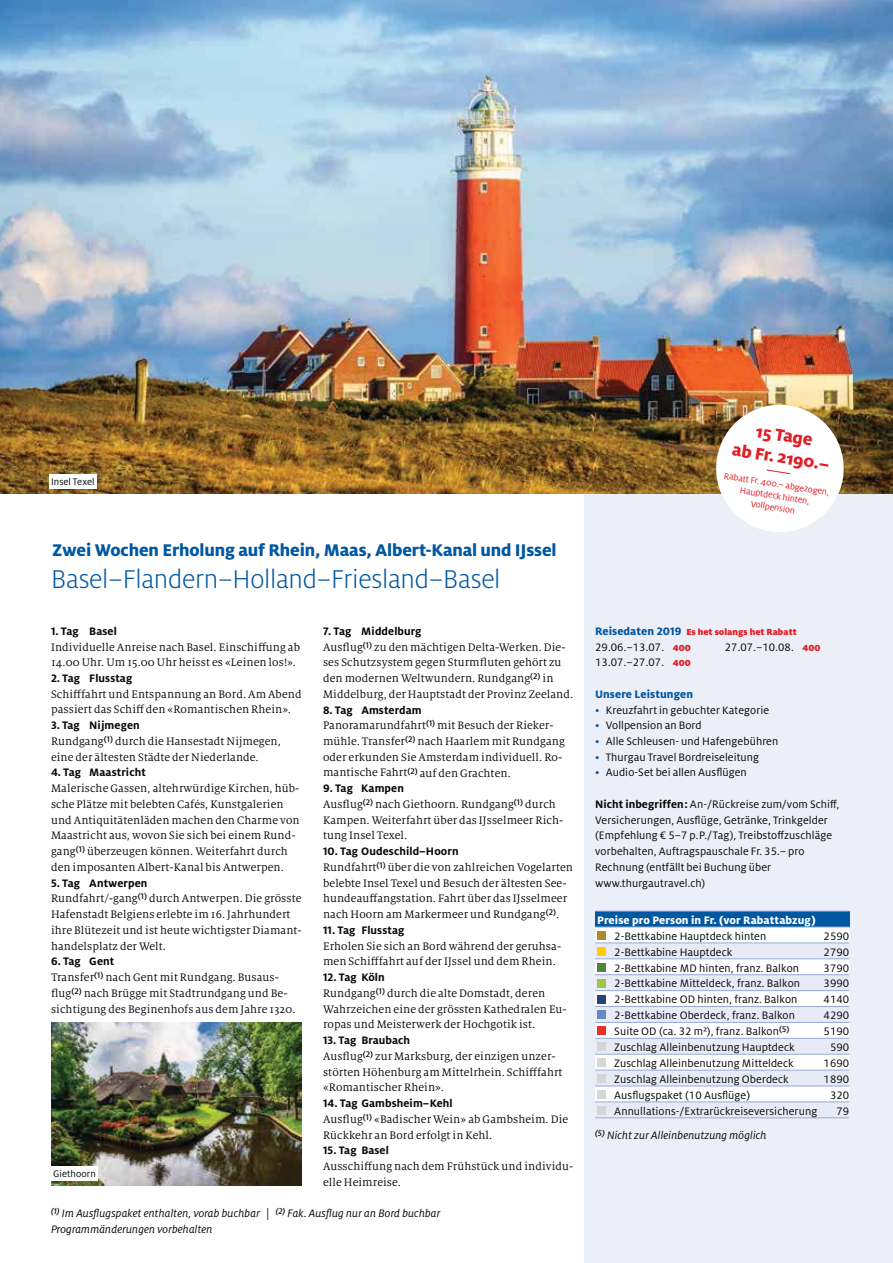
<style>
.page{position:relative;width:893px;height:1263px;background:#fff}
.page>*{position:absolute;margin:0;border:0;box-sizing:border-box;transform-origin:0 0}
.t1{font:300 28.5px "Milo Pro";letter-spacing:-.01em;color:#0158a2}
.t2{font:800 18.75px "Milo Pro";letter-spacing:-.005em;color:#0158a2}
.t3{font:800 18.75px/21.8px "Milo Pro";color:#e21e26;text-align:center}
.t4{font:12px/15.8px "Milo Serif Pro";letter-spacing:.01em;color:#040809}
.t5{font:12px/15.8px "Milo Pro";letter-spacing:.01em;color:#040809}
.t6{font:700 12px "Milo Pro";letter-spacing:.01em;color:#040809}
.t7{font:italic 12px/15.8px "Milo Pro";letter-spacing:.01em;color:#040809}
.t8{font:800 12px "Milo Pro";letter-spacing:.005em;color:#fff}
.t9{font:800 12px "Milo Pro";letter-spacing:.005em;color:#0158a2}
.t10{font:10.5px "Milo Pro";letter-spacing:.005em;color:#040809}
.t11{font:9.75px/11.7px "Milo Pro";color:#e21e26;text-align:center}
.t12{font:900 9.75px "Milo Pro";letter-spacing:.005em;color:#e21e26}
.s1{font-weight:800;font-size:12px;color:#0158a2}
.s2{font-weight:900;font-size:9.75px;color:#e21e26}
.s3{color:#0158a2}
.s4{font-weight:700}
</style>
<div class="page">
<div style="left:584px;top:493px;width:309px;height:770px;background:#edeff8"></div>
<img style="left:0;top:0;width:893px;height:493px">
<div style="left:49px;top:474px;width:48px;height:15px;background:#fff"></div>
<div style="left:595px;top:911px;width:254px;height:16px;background:#0158a2"></div>
<svg style="left:595px;top:927px;width:254px;height:191px"></svg>
<hr style="left:595px;top:1118px;width:254px;height:1px;background:#96abd6">
<hr style="left:595px;top:911px;width:254px;height:1px;background:#96abd6">
<hr style="left:612px;top:927px;width:237px;height:1px;background:#96abd6">
<div style="left:597px;top:931px;width:8px;height:8px;background:#aa8b2f"></div>
<div style="left:597px;top:947px;width:8px;height:8px;background:#ffcd05"></div>
<div style="left:597px;top:963px;width:8px;height:8px;background:#4d853d"></div>
<div style="left:597px;top:979px;width:8px;height:8px;background:#9bc54c"></div>
<div style="left:597px;top:995px;width:8px;height:8px;background:#224579"></div>
<div style="left:597px;top:1011px;width:8px;height:8px;background:#648bc7"></div>
<div style="left:597px;top:1027px;width:8px;height:8px;background:#e53225"></div>
<div style="left:597px;top:1042px;width:9px;height:9px;background:#d5d6d6"></div>
<div style="left:597px;top:1058px;width:9px;height:9px;background:#d5d6d6"></div>
<div style="left:597px;top:1074px;width:9px;height:9px;background:#d5d6d6"></div>
<div style="left:597px;top:1090px;width:9px;height:8px;background:#d5d6d6"></div>
<div style="left:597px;top:1106px;width:9px;height:8px;background:#d5d6d6"></div>
<img style="left:51px;top:1022px;width:251px;height:164px">
<img style="left:711px;top:400px;width:137px;height:132px">
<div style="left:51px;top:1166px;width:47px;height:15px;background:#fff"></div>
<p class="t10" style="left:51px;top:477px;width:45px">Insel Texel</p>
<h2 class="t2" style="left:52px;top:543px;width:506px">Zwei Wochen Erholung auf Rhein, Maas, Albert-Kanal und IJssel</h2>
<h1 class="t1" style="left:51px;top:561px;width:451px">Basel–Flandern–Holland–Friesland–Basel</h1>
<p class="t6" style="left:323px;top:626px;width:100px">7. Tag Middelburg</p>
<p class="t4" style="left:323px;top:639px;width:252px">Ausflug<sup>(1)</sup> zu den mächtigen Delta-Werken. Die&shy;ses Schutzsystem gegen Sturmfluten gehört zu den modernen Weltwundern. Rundgang<sup>(2)</sup> in Middelburg, der Hauptstadt der Provinz Zeeland.</p>
<p class="t6" style="left:323px;top:705px;width:100px">8. Tag Amsterdam</p>
<p class="t4" style="left:323px;top:718px;width:243px">Panoramarundfahrt<sup>(1)</sup> mit Besuch der Rieker&shy;mühle. Transfer<sup>(2)</sup> nach Haarlem mit Rundgang oder erkunden Sie Amsterdam individuell. Ro&shy;mantische Fahrt<sup>(2)</sup> auf den Grachten.</p>
<p class="t6" style="left:323px;top:784px;width:82px">9. Tag Kampen</p>
<p class="t4" style="left:323px;top:797px;width:242px">Ausflug<sup>(2)</sup> nach Giethoorn. Rundgang<sup>(1)</sup> durch<br>Kampen. Weiterfahrt über das IJsselmeer Rich&shy;tung Insel Texel.</p>
<p class="t6" style="left:323px;top:847px;width:137px">10. Tag Oudeschild–Hoorn</p>
<p class="t4" style="left:323px;top:860px;width:251px">Rundfahrt<sup>(1)</sup> über die von zahlreichen Vogelarten belebte Insel Texel und Besuch der ältesten See&shy;hundeauffangstation. Fahrt über das IJsselmeer nach Hoorn am Markermeer und Rundgang<sup>(2)</sup>.</p>
<p class="t6" style="left:323px;top:925px;width:83px">11. Tag Flusstag</p>
<p class="t4" style="left:323px;top:939px;width:240px">Erholen Sie sich an Bord während der geruhsa&shy;men Schifffahrt auf der IJssel und dem Rhein.</p>
<p class="t6" style="left:323px;top:973px;width:63px">12. Tag Köln</p>
<p class="t4" style="left:323px;top:986px;width:245px">Rundgang<sup>(1)</sup> durch die alte Domstadt, deren<br>Wahrzeichen eine der grössten Kathedralen Eu&shy;ropas und Meisterwerk der Hochgotik ist.</p>
<p class="t6" style="left:323px;top:1036px;width:89px">13. Tag Braubach</p>
<p class="t4" style="left:323px;top:1049px;width:241px">Ausflug<sup>(2)</sup> zur Marksburg, der einzigen unzer&shy;störten Höhenburg am Mittelrhein. Schifffahrt «Romantischer Rhein».</p>
<p class="t6" style="left:323px;top:1099px;width:131px">14. Tag Gambsheim–Kehl</p>
<p class="t4" style="left:323px;top:1112px;width:247px">Ausflug<sup>(1)</sup> «Badischer Wein» ab Gambsheim. Die<br>Rückkehr an Bord erfolgt in Kehl.</p>
<p class="t6" style="left:323px;top:1146px;width:67px">15. Tag Basel</p>
<p class="t4" style="left:323px;top:1159px;width:252px">Ausschiffung nach dem Frühstück und individu&shy;elle Heimreise.</p>
<p class="t7" style="left:51px;top:1206px;width:391px"><sup>(1)</sup> Im Ausflugspaket enthalten, vorab buchbar | <sup>(2)</sup> Fak. Ausflug nur an Bord buchbar<br>Programmänderungen vorbehalten</p>
<p class="t6" style="left:51px;top:626px;width:67px">1. Tag Basel</p>
<p class="t4" style="left:51px;top:639px;width:251px">Individuelle Anreise nach Basel. Einschiffung ab<br>14.00 Uhr. Um 15.00 Uhr heisst es «Leinen los!».</p>
<p class="t6" style="left:51px;top:673px;width:83px">2. Tag Flusstag</p>
<p class="t4" style="left:51px;top:687px;width:252px">Schifffahrt und Entspannung an Bord. Am Abend passiert das Schiff den «Romantischen Rhein».</p>
<p class="t6" style="left:51px;top:721px;width:90px">3. Tag Nijmegen</p>
<p class="t4" style="left:51px;top:734px;width:231px">Rundgang<sup>(1)</sup> durch die Hansestadt Nijmegen, eine der ältesten Städte der Niederlande.</p>
<p class="t6" style="left:51px;top:768px;width:96px">4. Tag Maastricht</p>
<p class="t4" style="left:51px;top:781px;width:250px">Malerische Gassen, altehrwürdige Kirchen, hüb&shy;sche Plätze mit belebten Cafés, Kunstgalerien und Antiquitätenläden machen den Charme von Maastricht aus, wovon Sie sich bei einem Rund&shy;gang<sup>(1)</sup> überzeugen können. Weiterfahrt durch den imposanten Albert-Kanal bis Antwerpen.</p>
<p class="t6" style="left:51px;top:878px;width:98px">5. Tag Antwerpen</p>
<p class="t4" style="left:51px;top:891px;width:252px">Rundfahrt/-gang<sup>(1)</sup> durch Antwerpen. Die grösste Hafenstadt Belgiens erlebte im 16. Jahrhundert ihre Blütezeit und ist heute wichtigster Diamant&shy;handelsplatz der Welt.</p>
<p class="t6" style="left:51px;top:957px;width:65px">6. Tag Gent</p>
<p class="t4" style="left:51px;top:970px;width:246px">Transfer<sup>(1)</sup> nach Gent mit Rundgang. Busaus&shy;flug<sup>(2)</sup> nach Brügge mit Stadtrundgang und Be&shy;sichtigung des Beginenhofs aus dem Jahre 1320.</p>
<p class="t10" style="left:53px;top:1169px;width:44px">Giethoorn</p>
<h2 class="t3" style="left:737px;top:418px;width:100px;rotate:9deg">15 Tage<br>ab Fr. 2190.–</h2>
<p class="t11" style="left:725px;top:470px;width:108px;rotate:9deg">Rabatt Fr. 400.– abgezogen,<br>Hauptdeck hinten,<br>Vollpension</p>
<p class="t12" style="left:595px;top:626px;width:203px"><span class="s1">Reisedaten 2019</span> Es het solangs het Rabatt</p>
<p class="t5" style="left:595px;top:639px;width:97px">29.06.–13.07. <span class="s2">400<br></span>13.07.–27.07. <span class="s2">400</span></p>
<p class="t5" style="left:725px;top:639px;width:97px">27.07.–10.08. <span class="s2">400</span></p>
<p class="t9" style="left:595px;top:689px;width:99px">Unsere Leistungen</p>
<p class="t5" style="left:595px;top:702px;width:176px"><span class="s3">•</span> Kreuzfahrt in gebuchter Kategorie</p>
<p class="t5" style="left:595px;top:718px;width:108px"><span class="s3">•</span> Vollpension an Bord</p>
<p class="t5" style="left:595px;top:734px;width:185px"><span class="s3">•</span> Alle Schleusen- und Hafengebühren</p>
<p class="t5" style="left:595px;top:750px;width:166px"><span class="s3">•</span> Thurgau Travel Bordreiseleitung</p>
<p class="t5" style="left:595px;top:765px;width:153px"><span class="s3">•</span> Audio-Set bei allen Ausflügen</p>
<p class="t5" style="left:595px;top:797px;width:246px"><span class="s4">Nicht inbegriffen:</span> An-/Rückreise zum/vom Schiff, Versicherungen, Ausflüge, Getränke, Trinkgelder (Empfehlung € 5–7 p. P./Tag), Treibstoffzuschläge vorbehalten, Auftrags pauschale Fr. 35.– pro Rechnung (entfällt bei Buchung über www.thurgautravel.ch)</p>
<p class="t8" style="left:597px;top:915px;width:220px">Preise pro Person in Fr. (vor Rabattabzug)</p>
<p class="t5" style="left:614px;top:929px;width:154px">2-Bettkabine Hauptdeck hinten</p>
<p class="t5" style="left:823px;top:929px;width:27px">2590</p>
<p class="t5" style="left:614px;top:945px;width:120px">2-Bettkabine Hauptdeck</p>
<p class="t5" style="left:823px;top:945px;width:27px">2790</p>
<p class="t5" style="left:614px;top:960px;width:186px">2-Bettkabine MD hinten, franz. Balkon</p>
<p class="t5" style="left:823px;top:960px;width:27px">3790</p>
<p class="t5" style="left:614px;top:976px;width:187px">2-Bettkabine Mitteldeck, franz. Balkon</p>
<p class="t5" style="left:823px;top:976px;width:27px">3990</p>
<p class="t5" style="left:614px;top:992px;width:185px">2-Bettkabine OD hinten, franz. Balkon</p>
<p class="t5" style="left:823px;top:992px;width:27px">4140</p>
<p class="t5" style="left:614px;top:1008px;width:182px">2-Bettkabine Oberdeck, franz. Balkon</p>
<p class="t5" style="left:823px;top:1008px;width:27px">4290</p>
<p class="t5" style="left:614px;top:1024px;width:177px">Suite OD (ca. 32 m²), franz. Balkon<sup>(5)</sup></p>
<p class="t5" style="left:823px;top:1024px;width:27px">5190</p>
<p class="t5" style="left:614px;top:1040px;width:182px">Zuschlag Alleinbenutzung Hauptdeck</p>
<p class="t5" style="left:830px;top:1040px;width:21px">590</p>
<p class="t5" style="left:614px;top:1056px;width:181px">Zuschlag Alleinbenutzung Mitteldeck</p>
<p class="t5" style="left:823px;top:1056px;width:27px">1690</p>
<p class="t5" style="left:614px;top:1072px;width:176px">Zuschlag Alleinbenutzung Oberdeck</p>
<p class="t5" style="left:823px;top:1072px;width:27px">1890</p>
<p class="t5" style="left:614px;top:1088px;width:137px">Ausflugspaket (10 Ausflüge)</p>
<p class="t5" style="left:830px;top:1088px;width:21px">320</p>
<p class="t5" style="left:614px;top:1104px;width:205px">Annullations-/Extrarückreiseversicherung</p>
<p class="t5" style="left:836px;top:1104px;width:14px">79</p>
<p class="t7" style="left:595px;top:1127px;width:173px"><sup>(5)</sup> Nicht zur Alleinbenutzung möglich</p>
</div>
